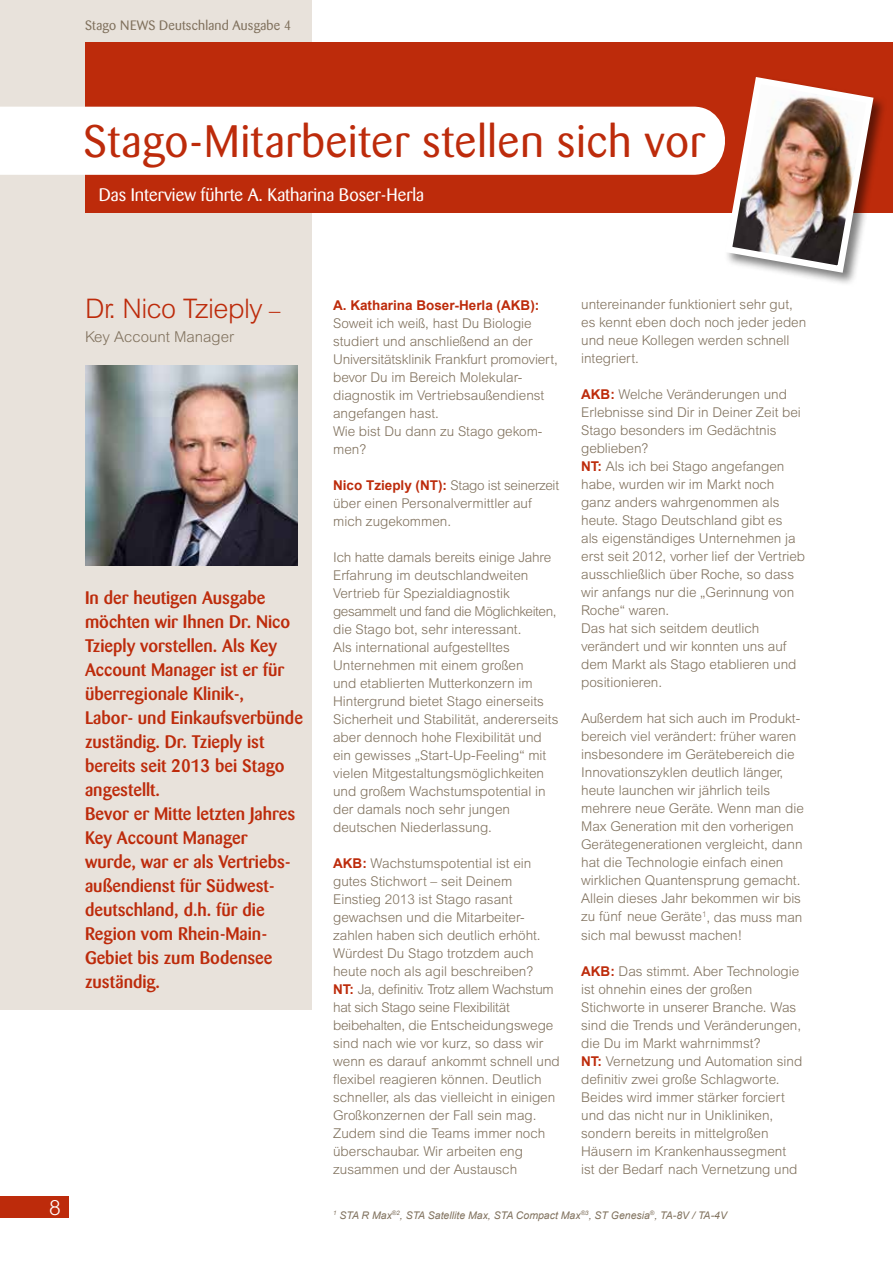
<style>
.page{position:relative;width:893px;height:1263px;background:#fff}
.page>*{position:absolute;margin:0;border:0;box-sizing:border-box;transform-origin:0 0}
.t1{font:45px "Barmeno";letter-spacing:.02em;color:#bd2b0b}
.t2{font:300 27px "Arial MT Std";letter-spacing:-.02em;color:#bd2b0b}
.t3{font:300 21px "Arial MT Std";color:#fff}
.t4{font:500 18px/24px "Barmeno";color:#bd2b0b}
.t5{font:18px "Barmeno";color:#fff}
.t6{font:300 15px "Arial MT Std";color:#80715d}
.t7{font:300 13.5px/18px "Arial MT Std";color:#80715d}
.t8{font:700 13.5px "Arial";color:#bd2b0b}
.t9{font:13.5px "Barmeno";letter-spacing:.015em;color:#80715d}
.t10{font:italic 10.5px "Arial";color:#80715d}
.s1{font-size:22.5px}
.s2{font-family:"Arial";font-weight:700;color:#bd2b0b}
</style>
<div class="page">
<div style="left:0;top:0;width:312px;height:1009px;background:#e8e2db"></div>
<div style="left:0;top:1196px;width:68px;height:21px;background:#bd2b0b"></div>
<div style="left:85px;top:43px;width:808px;height:170px;background:#bd2b0b"></div>
<div style="left:0;top:106px;width:721px;height:69px;background:#fff"></div>
<img style="left:85px;top:366px;width:213px;height:200px">
<div style="left:723px;top:75px;width:164px;height:211px;background:#000;opacity:.51"></div>
<img style="left:721px;top:75px;width:156px;height:201px">
<p class="t9" style="left:85px;top:17px;width:208px">Stago NEWS Deutschland Ausgabe 4</p>
<h1 class="t1" style="left:83px;top:115px;width:623px">Stago-Mitarbeiter stellen sich vor</h1>
<h3 class="t5" style="left:99px;top:185px;width:327px">Das Interview führte A. Katharina Boser-Herla</h3>
<h2 class="t2" style="left:85px;top:293px;width:197px">Dr. Nico Tzieply <span class="s1">–</span></h2>
<p class="t6" style="left:85px;top:329px;width:151px">Key Account Manager</p>
<p class="t4" style="left:85px;top:585px;width:219px">In der heutigen Ausgabe möchten wir Ihnen Dr. Nico<br>Tzieply vorstellen. Als Key<br>Account Manager ist er für überregionale Klinik-,<br>Labor- und Einkaufsverbünde zuständig. Dr. Tzieply ist bereits seit 2013 bei Stago angestellt.<br>Bevor er Mitte letzten Jahres<br>Key Account Manager wurde, war er als Vertriebs&shy;außendienst für Südwest&shy;deutschland, d.h. für die<br>Region vom Rhein-Main-<br>Gebiet bis zum Bodensee zuständig.</p>
<h3 class="t3" style="left:49px;top:1195px;width:13px">8</h3>
<p class="t8" style="left:333px;top:296px;width:208px">A. Katharina Boser-Herla (AKB):</p>
<p class="t7" style="left:333px;top:314px;width:226px">Soweit ich weiß, hast Du Biologie studiert und anschließend an der<br>Universitätsklinik Frankfurt promoviert, bevor Du im Bereich Molekular&shy;diagnostik im Vertriebsaußendienst angefangen hast.<br>Wie bist Du dann zu Stago gekom&shy;men?</p>
<p class="t7" style="left:333px;top:476px;width:228px"><span class="s2">Nico Tzieply (NT):</span> Stago ist seinerzeit über einen Personalvermittler auf mich zugekommen.</p>
<p class="t7" style="left:333px;top:548px;width:227px">Ich hatte damals bereits einige Jahre Erfahrung im deutschlandweiten Vertrieb für Spezialdiagnostik gesammelt und fand die Möglichkeiten, die Stago bot, sehr interessant.<br>Als international aufgestelltes Unternehmen mit einem großen<br>und etablierten Mutterkonzern im Hintergrund bietet Stago einerseits Sicherheit und Stabilität, andererseits aber dennoch hohe Flexibilität und ein gewisses „Start-Up-Feeling“ mit vielen Mitgestaltungsmöglichkeiten und großem Wachstumspotential in der damals noch sehr jungen deutschen Niederlassung.</p>
<p class="t7" style="left:333px;top:854px;width:228px"><span class="s2">AKB:</span> Wachstumspotential ist ein gutes Stichwort – seit Deinem Einstieg 2013 ist Stago rasant gewachsen und die Mitarbeiter&shy;zahlen haben sich deutlich erhöht.<br>Würdest Du Stago trotzdem auch heute noch als agil beschreiben?<br><span class="s2">NT:</span> Ja, definitiv. Trotz allem Wachstum hat sich Stago seine Flexibilität beibehalten, die Entscheidungswege sind nach wie vor kurz, so dass wir wenn es darauf ankommt schnell und flexibel reagieren können. Deutlich schneller, als das vielleicht in einigen Großkonzernen der Fall sein mag.<br>Zudem sind die Teams immer noch überschaubar. Wir arbeiten eng zusammen und der Austausch</p>
<p class="t7" style="left:581px;top:296px;width:227px">untereinander funktioniert sehr gut, es kennt eben doch noch jeder jeden und neue Kollegen werden schnell integriert.</p>
<p class="t7" style="left:581px;top:386px;width:225px"><span class="s2">AKB:</span> Welche Veränderungen und<br>Erlebnisse sind Dir in Deiner Zeit bei<br>Stago besonders im Gedächtnis geblieben?<br><span class="s2">NT:</span> Als ich bei Stago angefangen habe, wurden wir im Markt noch ganz anders wahrgenommen als heute. Stago Deutschland gibt es<br>als eigenständiges Unternehmen ja erst seit 2012, vorher lief der Vertrieb ausschließlich über Roche, so dass wir anfangs nur die „Gerinnung von<br>Roche“ waren.<br>Das hat sich seitdem deutlich verändert und wir konnten uns auf dem Markt als Stago etablieren und positionieren.</p>
<p class="t7" style="left:581px;top:710px;width:224px">Außerdem hat sich auch im Produkt&shy;bereich viel verändert: früher waren insbesondere im Gerätebereich die Innovationszyklen deutlich länger, heute launchen wir jährlich teils mehrere neue Geräte. Wenn man die Max Generation mit den vorherigen Gerätegenerationen vergleicht, dann hat die Technologie einfach einen wirklichen Quantensprung gemacht.<br>Allein dieses Jahr bekommen wir bis zu fünf neue Geräte<sup>1</sup>, das muss man sich mal bewusst machen!</p>
<p class="t7" style="left:581px;top:962px;width:223px"><span class="s2">AKB:</span> Das stimmt. Aber Technologie ist ohnehin eines der großen Stichworte in unserer Branche. Was sind die Trends und Veränderungen, die Du im Markt wahrnimmst?<br><span class="s2">NT:</span> Vernetzung und Automation sind definitiv zwei große Schlagworte.<br>Beides wird immer stärker forciert und das nicht nur in Unikliniken, sondern bereits in mittelgroßen Häusern im Krankenhaussegment ist der Bedarf nach Vernetzung und</p>
<p class="t10" style="left:333px;top:1208px;width:395px"><sup>1</sup> STA R Max<sup>®2</sup>, STA Satellite Max, STA Compact Max<sup>®3</sup>, ST Genesia<sup>®</sup>, TA-8V / TA-4V</p>
</div>
